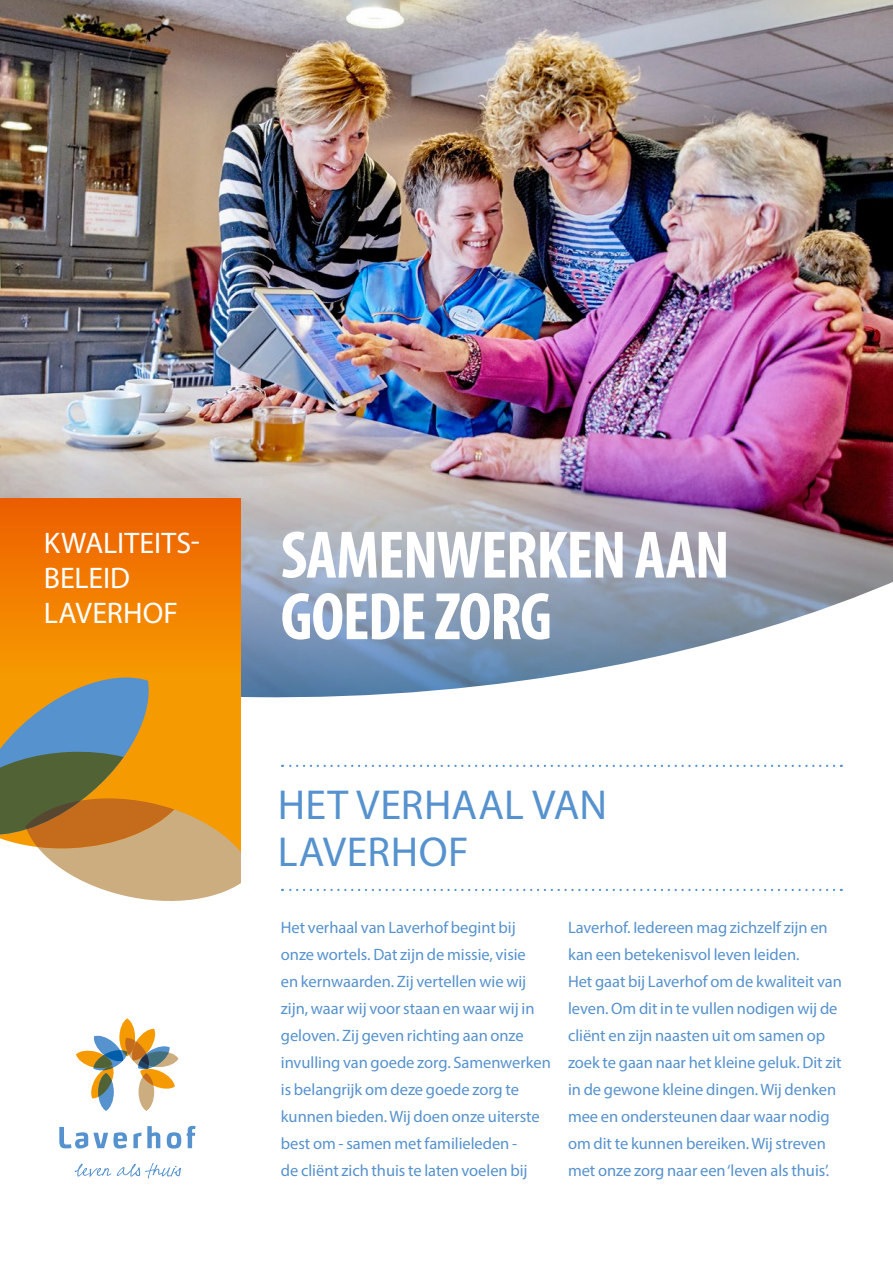
<style>
.page{position:relative;width:893px;height:1263px;background:#fff}
.page>*{position:absolute;margin:0;border:0;box-sizing:border-box;transform-origin:0 0}
.t1{font:700 condensed 67.8px/61.7px "Myriad Pro";letter-spacing:-.02em;color:#fff}
.t2{font:42px/46.5px "Myriad Pro";letter-spacing:.015em;color:#5692ce}
.t3{font:29.85px/34.7px "Myriad Pro";letter-spacing:.005em;color:#fff}
.t4{font:16.5px/27px "Myriad Pro";letter-spacing:-.005em;color:#5692ce}
</style>
<div class="page">
<img style="left:0;top:0;width:893px;height:443px">
<img style="left:0;top:443px;width:893px;height:133px">
<svg style="left:241px;top:576px;width:652px;height:191px"></svg>
<svg style="left:282px;top:765px;width:552px;height:2px"></svg>
<svg style="left:282px;top:889px;width:552px;height:2px"></svg>
<div style="left:0;top:498px;width:241px;height:178px;background:linear-gradient(to bottom,#ec5e00,#f79a00)"></div>
<svg style="left:0;top:672px;width:241px;height:229px;background:#bf9a55"></svg>
<div style="left:139px;top:1073px;width:15px;height:38px;background:#cbad7f;border-radius:50%"></div>
<svg style="left:119px;top:1018px;width:16px;height:38px"></svg>
<svg style="left:141px;top:1051px;width:37px;height:16px"></svg>
<svg style="left:59px;top:1127px;width:68px;height:21px"></svg>
<svg style="left:133px;top:1132px;width:8px;height:16px"></svg>
<svg style="left:147px;top:1126px;width:13px;height:22px"></svg>
<svg style="left:167px;top:1132px;width:14px;height:16px"></svg>
<svg style="left:187px;top:1126px;width:9px;height:22px"></svg>
<svg style="left:75px;top:1163px;width:106px;height:15px"></svg>
<svg style="left:98px;top:1073px;width:16px;height:38px"></svg>
<svg style="left:76px;top:1028px;width:99px;height:70px"></svg>
<h3 class="t3" style="left:44px;top:526px;width:158px">KWALITEITS-<br>BELEID<br>LAVERHOF</h3>
<h1 class="t1" style="left:281px;top:523px;width:451px">SAMENWERKEN AAN<br>GOEDE ZORG</h1>
<h2 class="t2" style="left:278px;top:781px;width:331px">HET VERHAAL VAN<br>LAVERHOF</h2>
<p class="t4" style="left:281px;top:914px;width:272px">Het verhaal van Laverhof begint bij onze wortels. Dat zijn de missie, visie<br>en kernwaarden. Zij vertellen wie wij zijn, waar wij voor staan en waar wij in geloven. Zij geven richting aan onze invulling van goede zorg. Samenwerken is belangrijk om deze goede zorg te kunnen bieden. Wij doen onze uiterste best om - samen met familieleden -<br>de cliënt zich thuis te laten voelen bij</p>
<p class="t4" style="left:568px;top:913px;width:275px">Laverhof. Iedereen mag zichzelf zijn en kan een betekenisvol leven leiden.<br>Het gaat bij Laverhof om de kwaliteit van leven. Om dit in te vullen nodigen wij de cliënt en zijn naasten uit om samen op zoek te gaan naar het kleine geluk. Dit zit in de gewone kleine dingen. Wij denken mee en ondersteunen daar waar nodig om dit te kunnen bereiken. Wij streven met onze zorg naar een ‘leven als thuis’.</p>
</div>
